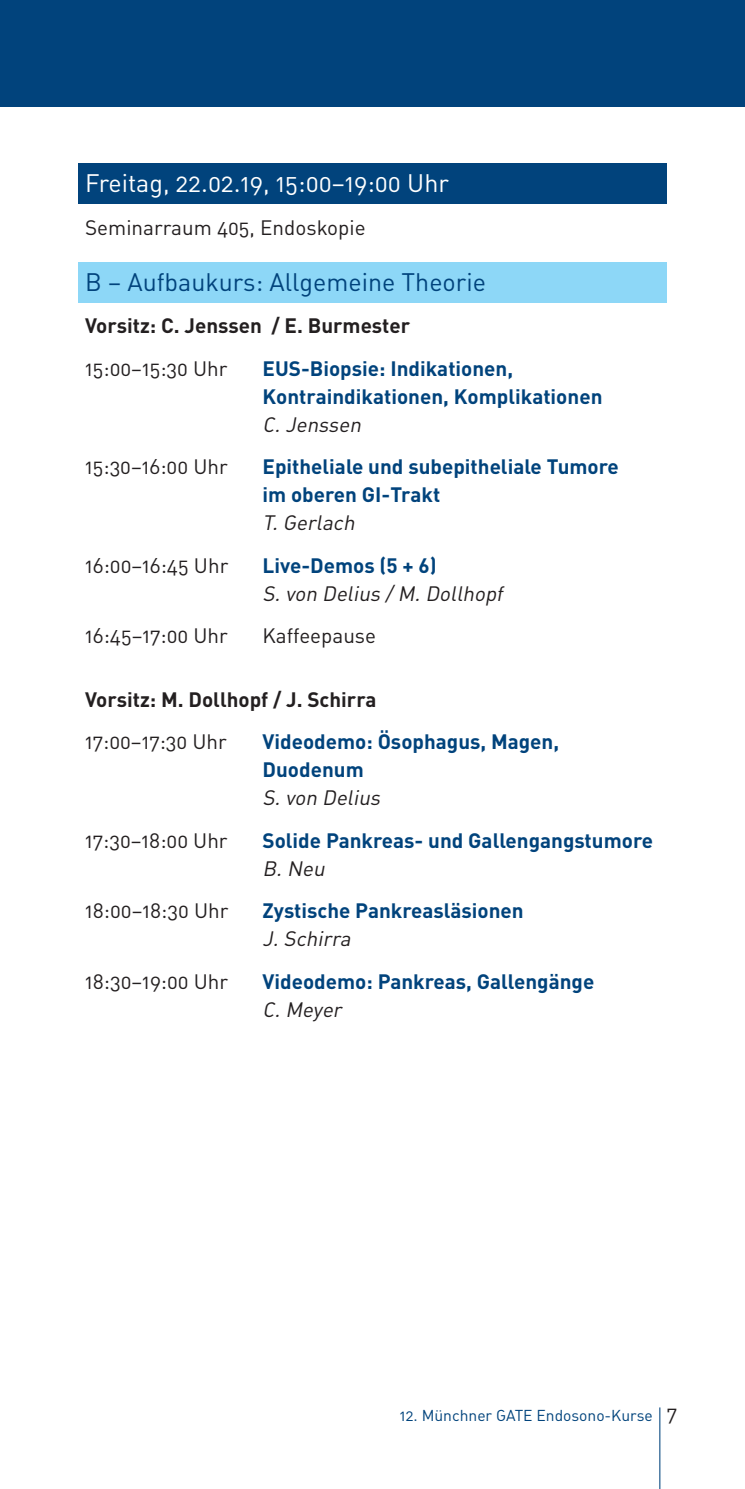
<style>
.page{position:relative;width:745px;height:1489px;background:#fff}
.page>*{position:absolute;margin:0;border:0;box-sizing:border-box;transform-origin:0 0}
.t1{font:25px "DIN Regular Alternate";color:#fff}
.t2{font:25px "DIN Regular Alternate";color:#01437c}
.t3{font:700 20.5px/28px "DIN";color:#01437c}
.t4{font:20.5px "DIN Regular Alternate";color:#231f20}
.t5{font:italic 20.5px "DIN Regular Alternate";color:#231f20}
.t6{font:700 20.5px "DIN";color:#231f20}
.t7{font:15.5px "DIN Regular Alternate";color:#01437c}
.s1{font-size:20.5px;color:#231f20}
</style>
<div class="page">
<div style="left:0;top:0;width:744px;height:106px;background:#01437c"></div>
<div style="left:78px;top:163px;width:588px;height:41px;background:#01437c"></div>
<div style="left:78px;top:262px;width:588px;height:41px;background:#8dd7f7"></div>
<hr style="left:659px;top:1407px;width:1px;height:81px;background:#01437c">
<p class="t1" style="left:85px;top:174px;width:365px">Freitag, 22.02.19, 15:00–19:00 Uhr</p>
<p class="t4" style="left:85px;top:220px;width:282px">Seminarraum 405, Endoskopie</p>
<p class="t2" style="left:85px;top:273px;width:402px">B – Aufbaukurs: Allgemeine Theorie</p>
<p class="t6" style="left:85px;top:318px;width:326px">Vorsitz: C. Jenssen / E. Burmester</p>
<p class="t4" style="left:85px;top:361px;width:144px">15:00–15:30 Uhr</p>
<p class="t3" style="left:262px;top:356px;width:341px">EUS-Biopsie: Indikationen,<br>Kontraindikationen, Komplikationen</p>
<p class="t5" style="left:262px;top:417px;width:103px">C. Jenssen</p>
<p class="t4" style="left:85px;top:459px;width:144px">15:30–16:00 Uhr</p>
<p class="t3" style="left:262px;top:454px;width:357px">Epitheliale und subepitheliale Tumore im oberen GI-Trakt</p>
<p class="t5" style="left:262px;top:515px;width:97px">T. Gerlach</p>
<p class="t4" style="left:85px;top:558px;width:145px">16:00–16:45 Uhr</p>
<p class="t3" style="left:262px;top:553px;width:175px">Live-Demos (5 + 6)</p>
<p class="t5" style="left:262px;top:586px;width:245px">S. von Delius / M. Dollhopf</p>
<p class="t4" style="left:85px;top:628px;width:144px">16:45–17:00 Uhr</p>
<p class="t4" style="left:262px;top:628px;width:115px">Kaffeepause</p>
<p class="t6" style="left:85px;top:692px;width:293px">Vorsitz: M. Dollhopf / J. Schirra</p>
<p class="t4" style="left:85px;top:734px;width:143px">17:00–17:30 Uhr</p>
<p class="t3" style="left:262px;top:729px;width:298px">Videodemo: Ösophagus, Magen,<br>Duodenum</p>
<p class="t5" style="left:262px;top:790px;width:122px">S. von Delius</p>
<p class="t4" style="left:85px;top:833px;width:144px">17:30–18:00 Uhr</p>
<p class="t3" style="left:262px;top:828px;width:392px">Solide Pankreas- und Gallengangstumore</p>
<p class="t5" style="left:262px;top:861px;width:67px">B. Neu</p>
<p class="t4" style="left:85px;top:903px;width:145px">18:00–18:30 Uhr</p>
<p class="t3" style="left:262px;top:898px;width:262px">Zystische Pankreasläsionen</p>
<p class="t5" style="left:262px;top:931px;width:93px">J. Schirra</p>
<p class="t4" style="left:85px;top:973px;width:144px">18:30–19:00 Uhr</p>
<p class="t3" style="left:262px;top:969px;width:333px">Videodemo: Pankreas, Gallengänge</p>
<p class="t5" style="left:262px;top:1002px;width:84px">C. Meyer</p>
<p class="t7" style="left:399px;top:1409px;width:279px">12. Münchner GATE Endosono-Kurse <span class="s1">7</span></p>
</div>
